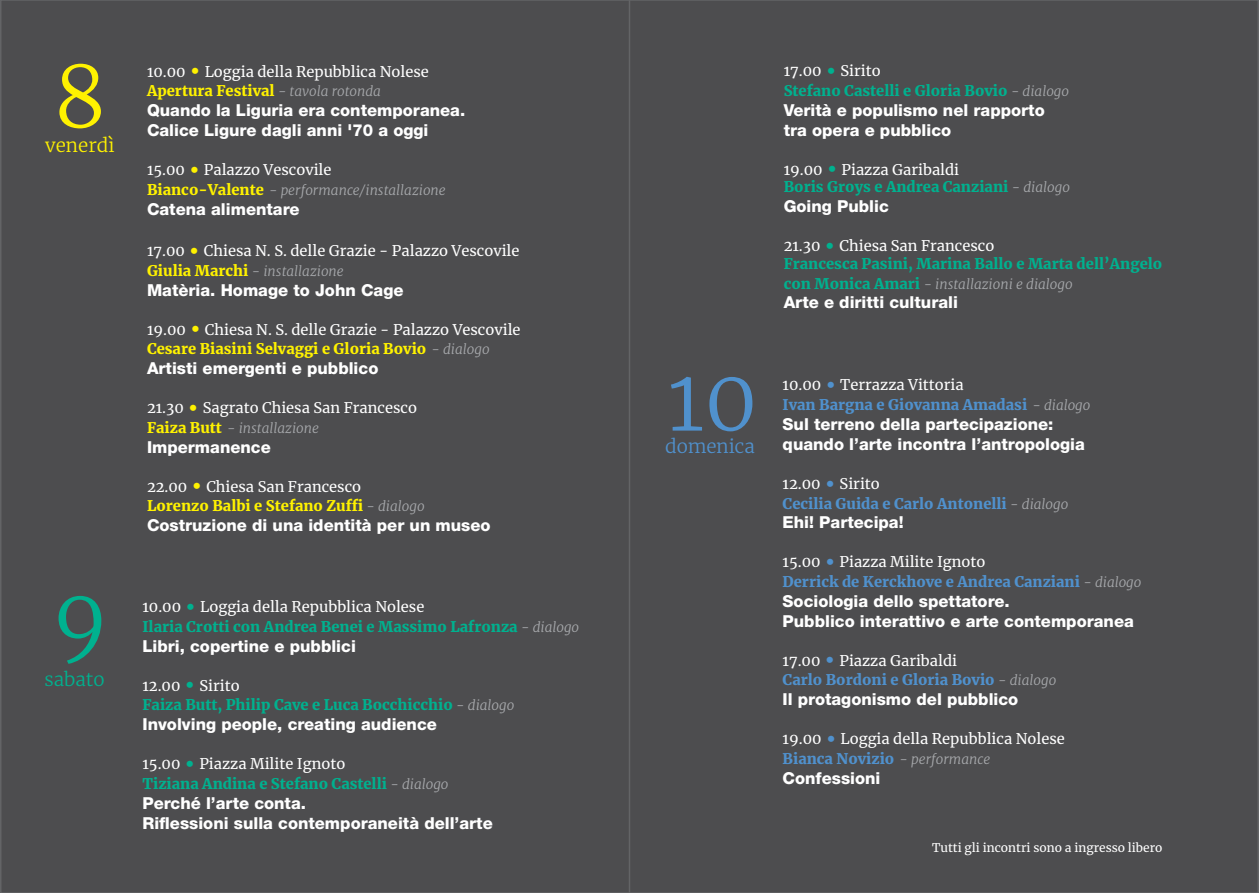
<style>
.page{position:relative;width:1259px;height:893px;background:#fff}
.page>*{position:absolute;margin:0;border:0;box-sizing:border-box;transform-origin:0 0}
.t1{font:300 85.05px "Merriweather";color:#5091cd}
.t2{font:300 85.05px "Merriweather";color:#fff200}
.t3{font:300 85.05px "Merriweather";color:#00b18f}
.t4{font:300 18.75px "Merriweather";color:#5091cd}
.t5{font:300 18.75px "Merriweather";color:#fff200}
.t6{font:300 18.75px "Merriweather";color:#00b18f}
.t7{font:800 16.5px/19.8px "Helvetica Neue LT Std";color:#fff}
.t8{font:900 14.7px/19.8px "Merriweather";color:#00b18f}
.t9{font:14.7px/19.8px "Merriweather";color:#fff}
.t10{font:900 14.7px/19.8px "Merriweather";color:#5091cd}
.t11{font:900 14.7px/19.8px "Merriweather";color:#fff200}
.t12{font:italic 300 13.5px "Merriweather";color:#a7a9ac}
.t13{font:12px "Merriweather";color:#fff}
.s1{font-family:"Bodoni Std";font-size:18.9px;color:#fff200}
.s2{font-weight:900;color:#fff200}
.s3{font-weight:300;font-style:italic;font-size:13.5px;color:#a7a9ac}
.s4{font-weight:900;font-style:normal;font-size:14.7px;color:#fff200}
.s5{font-weight:400;color:#fff}
.s6{font-family:"Bodoni Std";font-weight:400;font-size:18.9px}
.s7{font-weight:900;font-style:normal;font-size:14.7px;color:#00b18f}
.s8{font-family:"Bodoni Std";font-size:18.9px;color:#5091cd}
.s9{font-weight:900;color:#5091cd}
</style>
<div class="page">
<div style="left:0;top:0;width:629px;height:893px;background:#4d4d4f"></div>
<div style="left:627px;top:0;width:632px;height:893px;background:#4d4d4f"></div>
<hr style="left:629px;top:0;width:1px;height:893px;background:#636466">
<h1 class="t2" style="left:53px;top:38px;width:55px">8</h1>
<p class="t5" style="left:45px;top:132px;width:71px">venerdì</p>
<h1 class="t3" style="left:52px;top:560px;width:58px">9</h1>
<p class="t6" style="left:44px;top:666px;width:62px">sabato</p>
<p class="t9" style="left:147px;top:61px;width:283px">10.00 <span class="s1">•</span> Loggia della Repubblica Nolese<br><span class="s2">Apertura Festival</span> <span class="s3">- tavola rotonda</span></p>
<p class="t7" style="left:147px;top:100px;width:320px">Quando la Liguria era contemporanea.<br>Calice Ligure dagli anni '70 a oggi</p>
<p class="t9" style="left:147px;top:159px;width:186px">15.00 <span class="s1">•</span> Palazzo Vescovile</p>
<p class="t12" style="left:147px;top:180px;width:300px"><span class="s4">Bianco-Valente</span> - performance/installazione</p>
<p class="t7" style="left:147px;top:199px;width:154px">Catena alimentare</p>
<p class="t9" style="left:147px;top:240px;width:374px">17.00 <span class="s1">•</span> Chiesa N. S. delle Grazie - Palazzo Vescovile</p>
<p class="t12" style="left:147px;top:261px;width:198px"><span class="s4">Giulia Marchi</span> - installazione</p>
<p class="t7" style="left:147px;top:280px;width:258px">Matèria. Homage to John Cage</p>
<p class="t9" style="left:147px;top:319px;width:375px">19.00 <span class="s1">•</span> Chiesa N. S. delle Grazie - Palazzo Vescovile<br><span class="s2">Cesare Biasini Selvaggi e Gloria Bovio</span> <span class="s3">- dialogo</span></p>
<p class="t7" style="left:147px;top:358px;width:233px">Artisti emergenti e pubblico</p>
<p class="t9" style="left:147px;top:397px;width:271px">21.30 <span class="s1">•</span> Sagrato Chiesa San Francesco</p>
<p class="t12" style="left:147px;top:418px;width:174px"><span class="s4">Faiza Butt</span> - installazione</p>
<p class="t7" style="left:147px;top:437px;width:125px">Impermanence</p>
<p class="t11" style="left:147px;top:476px;width:279px"><span class="s5">22.00</span> <span class="s6">•</span> <span class="s5">Chiesa San Francesco<br></span>Lorenzo Balbi e Stefano Zuffi <span class="s3">- dialogo</span></p>
<p class="t7" style="left:147px;top:515px;width:345px">Costruzione di una identità per un museo</p>
<p class="t8" style="left:142px;top:596px;width:438px"><span class="s5">10.00</span> <span class="s6">•</span> <span class="s5">Loggia della Repubblica Nolese<br></span>Ilaria Crotti con Andrea Benei e Massimo Lafronza <span class="s3">- dialogo</span></p>
<p class="t7" style="left:142px;top:636px;width:215px">Libri, copertine e pubblici</p>
<p class="t8" style="left:142px;top:675px;width:373px"><span class="s5">12.00</span> <span class="s6">•</span> <span class="s5">Sirito<br></span>Faiza Butt, Philip Cave e Luca Bocchicchio <span class="s3">- dialogo</span></p>
<p class="t7" style="left:142px;top:714px;width:296px">Involving people, creating audience</p>
<p class="t8" style="left:142px;top:753px;width:307px"><span class="s5">15.00</span> <span class="s6">•</span> <span class="s5">Piazza Milite Ignoto<br></span>Tiziana Andina e Stefano Castelli <span class="s3">- dialogo</span></p>
<p class="t7" style="left:142px;top:793px;width:352px">Perché l’arte conta.<br>Riflessioni sulla contemporaneità dell’arte</p>
<h1 class="t1" style="left:667px;top:341px;width:92px">10</h1>
<p class="t4" style="left:665px;top:433px;width:91px">domenica</p>
<p class="t8" style="left:783px;top:61px;width:287px"><span class="s5">17.00</span> <span class="s6">•</span> <span class="s5">Sirito<br></span>Stefano Castelli e Gloria Bovio <span class="s3">- dialogo</span></p>
<p class="t7" style="left:783px;top:100px;width:262px">Verità e populismo nel rapporto tra opera e pubblico</p>
<p class="t8" style="left:783px;top:160px;width:288px;line-height:17.7px"><span class="s5">19.00</span> <span class="s6">•</span> <span class="s5">Piazza Garibaldi<br></span>Boris Groys e Andrea Canziani <span class="s3">- dialogo</span></p>
<p class="t7" style="left:783px;top:196px;width:107px">Going Public</p>
<p class="t8" style="left:783px;top:236px;width:380px;line-height:17.7px"><span class="s5">21.30</span> <span class="s6">•</span> <span class="s5">Chiesa San Francesco<br></span>Francesca Pasini, Marina Ballo e Marta dell’Angelo</p>
<p class="t12" style="left:783px;top:274px;width:290px"><span class="s7">con Monica Amari</span> - installazioni e dialogo</p>
<p class="t7" style="left:783px;top:293px;width:176px">Arte e diritti culturali</p>
<p class="t10" style="left:782px;top:375px;width:309px"><span class="s5">10.00</span> <span class="s6">•</span> <span class="s5">Terrazza Vittoria<br></span>Ivan Bargna e Giovanna Amadasi <span class="s3">- dialogo</span></p>
<p class="t7" style="left:782px;top:414px;width:304px">Sul terreno della partecipazione: quando l’arte incontra l’antropologia</p>
<p class="t10" style="left:782px;top:473px;width:287px"><span class="s5">12.00</span> <span class="s6">•</span> <span class="s5">Sirito<br></span>Cecilia Guida e Carlo Antonelli <span class="s3">- dialogo</span></p>
<p class="t7" style="left:782px;top:512px;width:123px">Ehi! Partecipa!</p>
<p class="t10" style="left:782px;top:552px;width:360px"><span class="s5">15.00</span> <span class="s6">•</span> <span class="s5">Piazza Milite Ignoto<br></span>Derrick de Kerckhove e Andrea Canziani <span class="s3">- dialogo</span></p>
<p class="t7" style="left:782px;top:591px;width:353px">Sociologia dello spettatore.<br>Pubblico interattivo e arte contemporanea</p>
<p class="t10" style="left:782px;top:650px;width:275px"><span class="s5">17.00</span> <span class="s6">•</span> <span class="s5">Piazza Garibaldi<br></span>Carlo Bordoni e Gloria Bovio <span class="s3">- dialogo</span></p>
<p class="t7" style="left:782px;top:689px;width:237px">Il protagonismo del pubblico</p>
<p class="t9" style="left:782px;top:728px;width:284px">19.00 <span class="s8">•</span> Loggia della Repubblica Nolese<br><span class="s9">Bianca Novizio</span> <span class="s3">- performance</span></p>
<p class="t7" style="left:782px;top:768px;width:99px">Confessioni</p>
<p class="t13" style="left:932px;top:839px;width:232px">Tutti gli incontri sono a ingresso libero</p>
</div>
